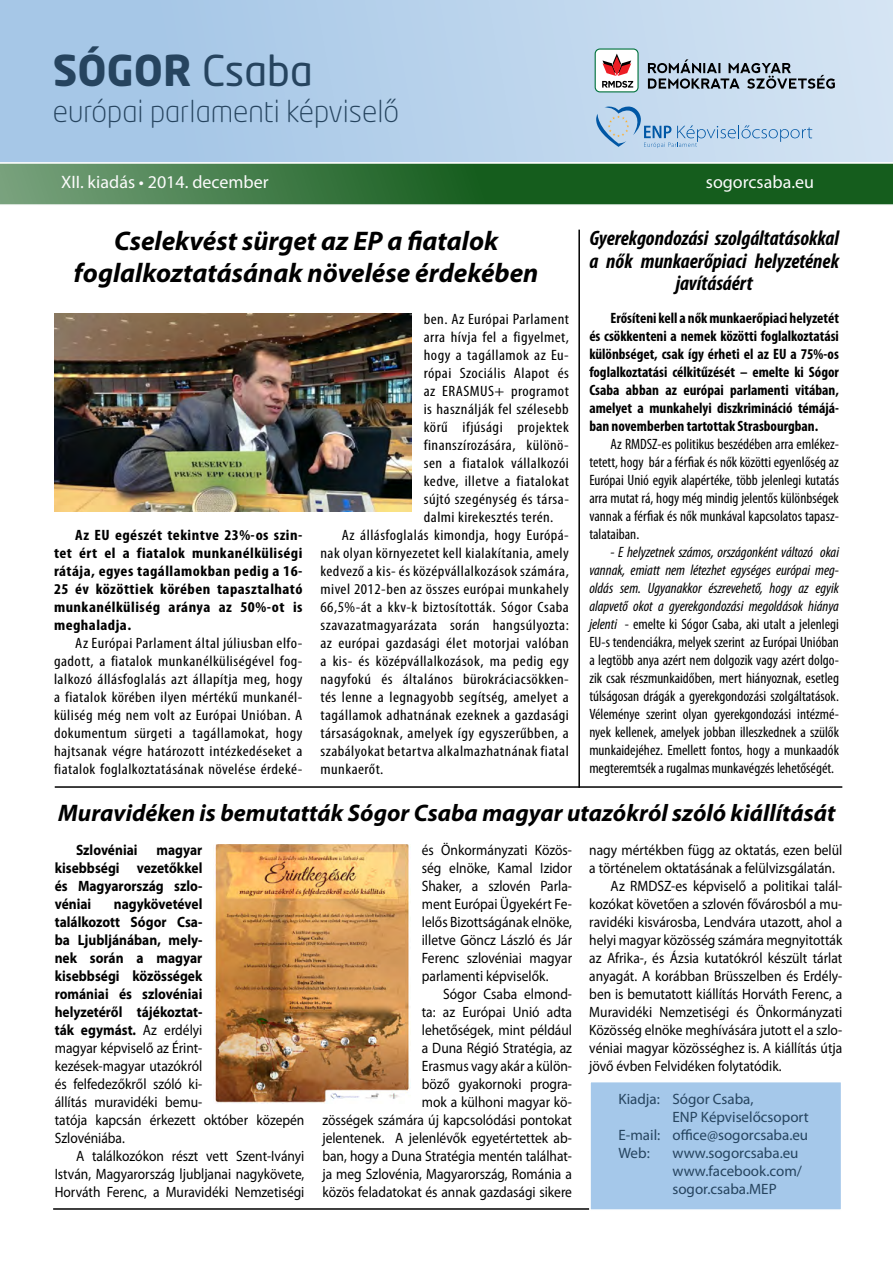
<style>
.page{position:relative;width:893px;height:1263px;background:#fff}
.page>*{position:absolute;margin:0;border:0;box-sizing:border-box;transform-origin:0 0}
.t1{font:700 42px "Neo Tech Std";color:#26445f}
.t2{font:300 30px "Neo Tech Std";color:#26445f}
.t3{font:italic 700 27px/32.4px "Myriad Pro";color:#000;text-align:center}
.t4{font:italic 700 24px "Myriad Pro";color:#000}
.t5{font:italic 700 condensed 21px/22.5px "Myriad Pro";color:#000;text-align:center}
.t6{font:18px "Myriad Pro";color:#fbfbfb}
.t7{font:15px/18px "Myriad Pro";color:#000;text-align:justify;scale:.9 1}
.t8{font:condensed 15px/18px "Myriad Pro";letter-spacing:.03em;color:#000;text-align:justify;scale:1.1 1}
.t9{font:condensed 15px/18px "Myriad Pro";letter-spacing:.03em;color:#000;text-align:justify}
.t10{font:700 condensed 15px/18px "Myriad Pro";letter-spacing:.02em;color:#000;text-align:justify}
.t11{font:700 condensed 15px/18px "Myriad Pro";letter-spacing:.02em;color:#000;text-align:justify;scale:1.1 1}
.t12{font:15px/18px "Myriad Pro";color:#26445f}
.t13{font:700 15px/18px "Myriad Pro";color:#000;text-align:justify;scale:.9 1}
.s1{font-weight:400}
.s2{font-style:italic}
.s3{font-weight:700}
</style>
<div class="page">
<svg style="left:0;top:0;width:893px;height:162px;background:#b7d1eb"></svg>
<svg style="left:0;top:162px;width:893px;height:43px;background:#3b7742"></svg>
<hr style="left:55px;top:786px;width:787px;height:2px;background:#000">
<hr style="left:578px;top:230px;width:2px;height:558px;background:#000">
<hr style="left:53px;top:1208px;width:536px;height:2px;background:#000">
<img style="left:213px;top:844px;width:198px;height:259px">
<img style="left:55px;top:313px;width:357px;height:199px">
<svg style="left:648px;top:59px;width:187px;height:30px;background:#95a3b0"></svg>
<svg style="left:595px;top:48px;width:44px;height:44px"></svg>
<svg style="left:596px;top:107px;width:216px;height:41px;background:#b6d0e8"></svg>
<div style="left:589px;top:1081px;width:253px;height:130px;background:#a5c8ea;border:2px solid #fff"></div>
<h1 class="t1" style="left:53px;top:44px;width:261px">SÓGOR <span class="s1">Csaba</span></h1>
<h2 class="t2" style="left:53px;top:93px;width:348px">európai parlamenti képviselő</h2>
<p class="t6" style="left:61px;top:171px;width:209px">XII. kiadás • 2014. december</p>
<p class="t6" style="left:706px;top:171px;width:110px">sogorcsaba.eu</p>
<h3 class="t5" style="left:589px;top:227px;width:251px">Gyerekgondozási szolgáltatásokkal a nők munkaerőpiaci helyzetének javításáért</h3>
<p class="t10" style="left:589px;top:309px;width:251px;text-indent:21px">Erősíteni kell a nők munkaerőpiaci helyzetét és csökkenteni a nemek közötti foglalkoztatási különbséget, csak így érheti el az EU a 75%-os foglalkoztatási célkitűzését – emelte ki Sógor Csaba abban az európai parlamenti vitában, amelyet a munkahelyi diszkrimináció témájá&shy;ban novemberben tartottak Strasbourgban.</p>
<p class="t9" style="left:589px;top:435px;width:251px;text-indent:21px">Az RMDSZ-es politikus beszédében arra emlékez&shy;tetett, hogy bár a férfiak és nők közötti egyenlőség az Európai Unió egyik alapértéke, több jelenlegi kutatás arra mutat rá, hogy még mindig jelentős különbségek vannak a férfiak és nők munkával kapcsolatos tapasz&shy;talataiban.</p>
<p class="t9" style="left:589px;top:543px;width:251px;text-indent:21px"><span class="s2">- E helyzetnek számos, országonként változó okai vannak, emiatt nem létezhet egységes európai meg&shy;oldás sem. Ugyanakkor észrevehető, hogy az egyik alapvető okot a gyerekgondozási megoldások hiánya jelenti</span> - emelte ki Sógor Csaba, aki utalt a jelenlegi EU-s tendenciákra, melyek szerint az Európai Unióban a legtöbb anya azért nem dolgozik vagy azért dolgo&shy;zik csak részmunkaidőben, mert hiányoznak, esetleg túlságosan drágák a gyerekgondozási szolgáltatások.<br>Véleménye szerint olyan gyerekgondozási intézmé&shy;nyek kellenek, amelyek jobban illeszkednek a szülők munkaidejéhez. Emellett fontos, hogy a munkaadók megteremtsék a rugalmas munkavégzés lehetőségét.</p>
<h3 class="t4" style="left:58px;top:797px;width:779px">Muravidéken is bemutatták Sógor Csaba magyar utazókról szóló kiállítását</h3>
<p class="t13" style="left:76px;top:841px;width:70px">Szlovéniai</p>
<h3 class="t3" style="left:74px;top:224px;width:466px">Cselekvést sürget az EP a fiatalok foglalkoztatásának növelése érdekében</h3>
<p class="t8" style="left:424px;top:310px;width:133px">ben. Az Európai Parlament</p>
<p class="t8" style="left:424px;top:328px;width:133px">arra hívja fel a figyelmet,</p>
<p class="t8" style="left:424px;top:346px;width:133px">hogy a tagállamok az Eu-</p>
<p class="t8" style="left:424px;top:364px;width:133px">rópai Szociális Alapot és</p>
<p class="t8" style="left:424px;top:382px;width:133px">az ERASMUS+ programot</p>
<p class="t8" style="left:424px;top:400px;width:133px">is használják fel szélesebb</p>
<p class="t8" style="left:424px;top:418px;width:133px">körű ifjúsági projektek</p>
<p class="t8" style="left:424px;top:436px;width:133px">finanszírozására, különö-</p>
<p class="t8" style="left:424px;top:454px;width:133px">sen a fiatalok vállalkozói</p>
<p class="t8" style="left:424px;top:472px;width:133px">kedve, illetve a fiatalokat</p>
<p class="t8" style="left:424px;top:490px;width:133px">sújtó szegénység és társa-</p>
<p class="t8" style="left:424px;top:508px;width:119px">dalmi kirekesztés terén.</p>
<p class="t8" style="left:342px;top:526px;width:208px">Az állásfoglalás kimondja, hogy Európá-</p>
<p class="t8" style="left:320px;top:544px;width:227px">nak olyan környezetet kell kialakítania, amely</p>
<p class="t8" style="left:320px;top:562px;width:227px">kedvező a kis- és középvállalkozások számára,</p>
<p class="t8" style="left:320px;top:580px;width:227px">mivel 2012-ben az összes európai munkahely</p>
<p class="t8" style="left:320px;top:598px;width:227px">66,5%-át a kkv-k biztosították. Sógor Csaba</p>
<p class="t8" style="left:320px;top:616px;width:227px">szavazatmagyarázata során hangsúlyozta:</p>
<p class="t8" style="left:320px;top:634px;width:227px">az európai gazdasági élet motorjai valóban</p>
<p class="t8" style="left:320px;top:652px;width:227px">a kis- és középvállalkozások, ma pedig egy</p>
<p class="t8" style="left:320px;top:670px;width:227px">nagyfokú és általános bürokráciacsökken-</p>
<p class="t8" style="left:320px;top:688px;width:227px">tés lenne a legnagyobb segítség, amelyet a</p>
<p class="t8" style="left:320px;top:706px;width:227px">tagállamok adhatnának ezeknek a gazdasági</p>
<p class="t8" style="left:320px;top:724px;width:227px">társaságoknak, amelyek így egyszerűbben, a</p>
<p class="t8" style="left:320px;top:742px;width:227px">szabályokat betartva alkalmazhatnának fiatal</p>
<p class="t8" style="left:320px;top:760px;width:59px">munkaerőt.</p>
<p class="t11" style="left:54px;top:526px;width:227px;text-indent:21px">Az EU egészét tekintve 23%-os szin&shy;tet ért el a fiatalok munkanélküliségi rátája, egyes tagállamokban pedig a 16- 25 év közöttiek körében tapasztalható munkanélküliség aránya az 50%-ot is meghaladja.</p>
<p class="t8" style="left:54px;top:634px;width:227px;text-indent:21px">Az Európai Parlament által júliusban elfo&shy;gadott, a fiatalok munkanélküliségével fog&shy;lalkozó állásfoglalás azt állapítja meg, hogy a fiatalok körében ilyen mértékű munkanél&shy;küliség még nem volt az Európai Unióban. A dokumentum sürgeti a tagállamokat, hogy hajtsanak végre határozott intézkedéseket a fiatalok foglalkoztatásának növelése érdeké-</p>
<p class="t7" style="left:422px;top:841px;width:168px">és Önkormányzati Közös&shy;ség elnöke, Kamal Izidor Shaker, a szlovén Parla&shy;ment Európai Ügyekért Fe&shy;lelős Bizottságának elnöke, illetve Göncz László és Jár Ferenc szlovéniai magyar parlamenti képviselők.</p>
<p class="t7" style="left:322px;top:985px;width:279px;text-align:right">Sógor Csaba elmond-<br>ta: az Európai Unió adta<br>lehetőségek, mint például<br>a Duna Régió Stratégia, az<br>Erasmus vagy akár a külön-<br>böző gyakornoki progra-<br>mok a külhoni magyar kö-<br>zösségek számára új kapcsolódási pontokat jelentenek. A jelenlévők egyetértettek ab&shy;ban, hogy a Duna Stratégia mentén találhat&shy;ja meg Szlovénia, Magyarország, Románia a közös feladatokat és annak gazdasági sikere</p>
<p class="t7" style="left:589px;top:841px;width:283px">nagy mértékben függ az oktatás, ezen belül</p>
<p class="t7" style="left:589px;top:859px;width:274px">a történelem oktatásának a felülvizsgálatán.</p>
<p class="t7" style="left:611px;top:877px;width:259px">Az RMDSZ-es képviselő a politikai talál-</p>
<p class="t7" style="left:589px;top:895px;width:283px">kozókat követően a szlovén fővárosból a mu-</p>
<p class="t7" style="left:589px;top:913px;width:283px">ravidéki kisvárosba, Lendvára utazott, ahol a</p>
<p class="t7" style="left:589px;top:931px;width:283px">helyi magyar közösség számára megnyitották</p>
<p class="t7" style="left:589px;top:949px;width:283px">az Afrika-, és Ázsia kutatókról készült tárlat</p>
<p class="t7" style="left:589px;top:967px;width:283px">anyagát. A korábban Brüsszelben és Erdély-</p>
<p class="t7" style="left:589px;top:985px;width:283px">ben is bemutatott kiállítás Horváth Ferenc, a</p>
<p class="t7" style="left:589px;top:1003px;width:283px">Muravidéki Nemzetiségi és Önkormányzati</p>
<p class="t7" style="left:589px;top:1021px;width:283px">Közösség elnöke meghívására jutott el a szlo-</p>
<p class="t7" style="left:589px;top:1039px;width:283px">véniai magyar közösséghez is. A kiállítás útja</p>
<p class="t7" style="left:589px;top:1057px;width:215px">jövő évben Felvidéken folytatódik.</p>
<p class="t13" style="left:55px;top:841px;width:166px;text-indent:102px">magyar kisebbségi vezetőkkel és Magyarország szlo&shy;véniai</p>
<p class="t7" style="left:55px;top:895px;width:279px;text-align:left;text-indent:59px"><span class="s3">nagykövetével<br>találkozott Sógor Csa-<br>ba Ljubljánában, mely-<br>nek során a magyar<br>kisebbségi közösségek<br>romániai és szlovéniai<br>helyzetéről tájékoztat-<br>ták egymást.</span> Az erdélyi<br>magyar képviselő az Érint-<br>kezések-magyar utazókról<br>és felfedezőkről szóló ki-<br>állítás muravidéki bemu-<br>tatója kapcsán érkezett október közepén<br>Szlovéniába.</p>
<p class="t7" style="left:55px;top:1147px;width:279px;text-indent:21px">A találkozókon részt vett Szent-Iványi István, Magyarország ljubljanai nagykövete, Horváth Ferenc, a Muravidéki Nemzetiségi</p>
<p class="t12" style="left:618px;top:1090px;width:137px">Kiadja: Sógor Csaba,</p>
<p class="t12" style="left:672px;top:1108px;width:138px">ENP Képviselőcsoport</p>
<p class="t12" style="left:618px;top:1126px;width:191px">E-mail: office@sogorcsaba.eu</p>
<p class="t12" style="left:618px;top:1144px;width:33px">Web:</p>
<p class="t12" style="left:672px;top:1144px;width:131px">www.sogorcsaba.eu www.facebook.com/ sogor.csaba.MEP</p>
</div>
